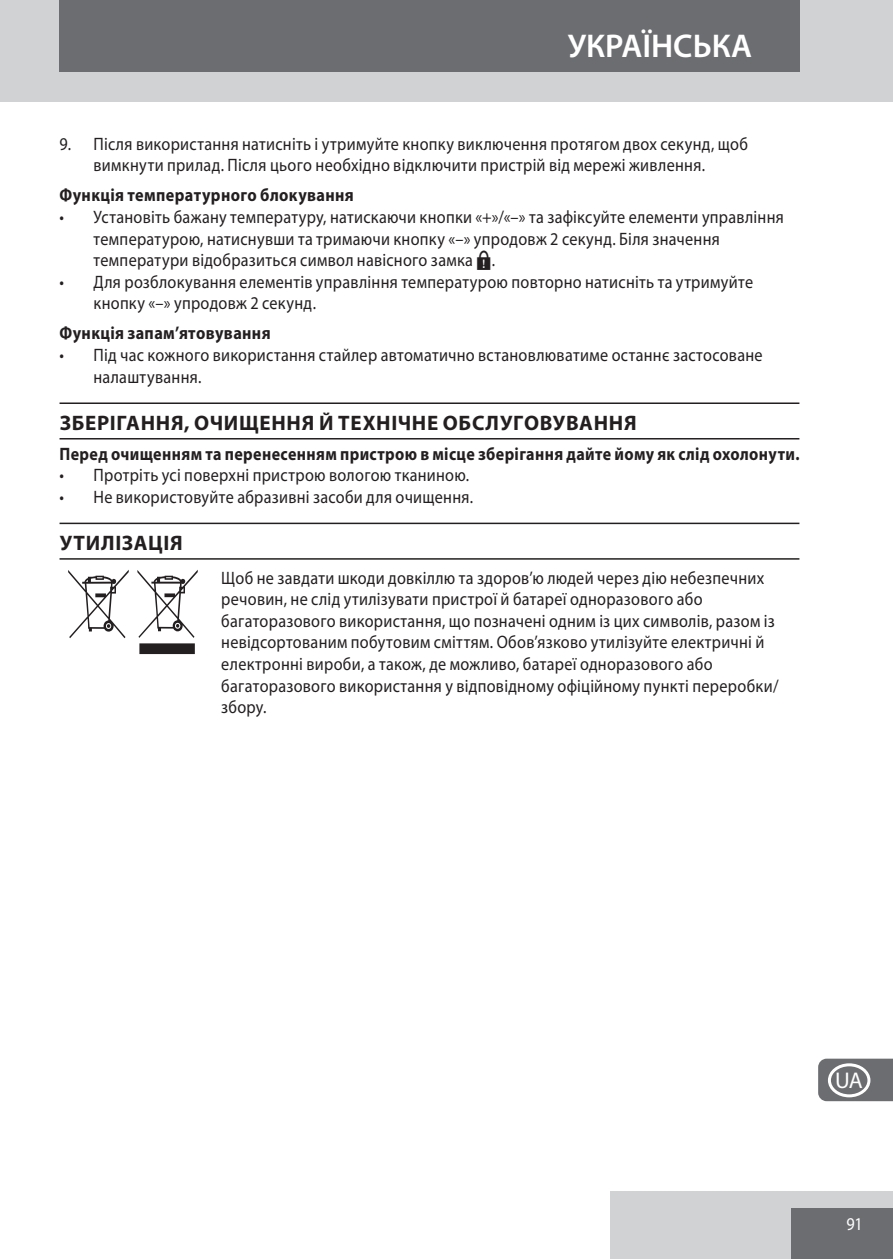
<style>
.page{position:relative;width:893px;height:1259px;background:#fff}
.page>*{position:absolute;margin:0;border:0;box-sizing:border-box;transform-origin:0 0}
.default{font:120px "Myriad Mine";color:#231f20;scale:.9 1}
.t1{font:600 33px "Myriad Pro";color:#fff}
.t2{font:22.8px "Myriad Pro";color:#fff}
.heading{font:700 21px "Myriad Pro";letter-spacing:.03em;color:#231f20}
.default-2{font:18px/21.6px "Myriad Pro";letter-spacing:.02em;color:#231f20;scale:.9 1}
.default-3{font:700 18px "Myriad Pro";letter-spacing:.02em;color:#231f20;scale:.89 1}
.Subheading{font:700 18px "Myriad Pro";letter-spacing:.025em;color:#231f20;scale:.9 1}
.t3{font:18px "Myriad Pro";color:#fff;scale:.9 1}
.s1{font-family:"Myriad Points"}
</style>
<div class="page">
<div style="left:611px;top:1191px;width:282px;height:68px;background:#d1d2d4"></div>
<div style="left:791px;top:1208px;width:102px;height:51px;background:#6c6d70"></div>
<div style="left:0;top:0;width:893px;height:102px;background:#d1d2d4"></div>
<div style="left:59px;top:0;width:740px;height:72px;background:#6c6d70"></div>
<svg style="left:818px;top:1058px;width:75px;height:43px;background:#76777a"></svg>
<hr style="left:60px;top:402px;width:739px;height:2px;background:#231f20">
<hr style="left:60px;top:438px;width:739px;height:1px;background:#231f20">
<hr style="left:60px;top:522px;width:739px;height:2px;background:#231f20">
<hr style="left:60px;top:558px;width:739px;height:1px;background:#231f20">
<div style="left:828px;top:128px;width:42px;height:34px;border:3px solid #fff;border-radius:50%"></div>
<div style="left:828px;top:170px;width:42px;height:34px;border:3px solid #fff;border-radius:50%"></div>
<div style="left:828px;top:213px;width:42px;height:34px;border:3px solid #fff;border-radius:50%"></div>
<div style="left:828px;top:255px;width:42px;height:34px;border:3px solid #fff;border-radius:50%"></div>
<div style="left:828px;top:298px;width:42px;height:34px;border:3px solid #fff;border-radius:50%"></div>
<div style="left:828px;top:340px;width:42px;height:34px;border:3px solid #fff;border-radius:50%"></div>
<div style="left:828px;top:383px;width:42px;height:34px;border:3px solid #fff;border-radius:50%"></div>
<div style="left:828px;top:425px;width:42px;height:34px;border:3px solid #fff;border-radius:50%"></div>
<div style="left:828px;top:468px;width:42px;height:34px;border:3px solid #fff;border-radius:50%"></div>
<div style="left:828px;top:510px;width:42px;height:34px;border:3px solid #fff;border-radius:50%"></div>
<div style="left:828px;top:553px;width:42px;height:34px;border:3px solid #fff;border-radius:50%"></div>
<div style="left:828px;top:595px;width:42px;height:34px;border:3px solid #fff;border-radius:50%"></div>
<div style="left:828px;top:638px;width:42px;height:34px;border:3px solid #fff;border-radius:50%"></div>
<div style="left:828px;top:680px;width:42px;height:34px;border:3px solid #fff;border-radius:50%"></div>
<div style="left:828px;top:723px;width:42px;height:34px;border:3px solid #fff;border-radius:50%"></div>
<div style="left:828px;top:765px;width:42px;height:34px;border:3px solid #fff;border-radius:50%"></div>
<div style="left:828px;top:808px;width:42px;height:34px;border:3px solid #fff;border-radius:50%"></div>
<div style="left:828px;top:850px;width:42px;height:34px;border:3px solid #fff;border-radius:50%"></div>
<div style="left:828px;top:893px;width:42px;height:34px;border:3px solid #fff;border-radius:50%"></div>
<div style="left:828px;top:935px;width:42px;height:34px;border:3px solid #fff;border-radius:50%"></div>
<div style="left:828px;top:978px;width:42px;height:34px;border:3px solid #fff;border-radius:50%"></div>
<div style="left:828px;top:1020px;width:42px;height:34px;border:3px solid #fff;border-radius:50%"></div>
<div style="left:828px;top:1063px;width:42px;height:34px;border:3px solid #fff;border-radius:50%"></div>
<div style="left:828px;top:1106px;width:42px;height:34px;border:3px solid #fff;border-radius:50%"></div>
<div style="left:828px;top:1148px;width:42px;height:34px;border:3px solid #fff;border-radius:50%"></div>
<p class="t1" style="left:568px;top:25px;width:186px">УКРАЇНСЬКА</p>
<p class="default-2" style="left:60px;top:132px;width:766px;text-align:center">9. Після використання натисніть і утримуйте кнопку виключення протягом двох секунд, щоб вимкнути прилад. Після цього необхідно відключити пристрій від мережі живлення.</p>
<p class="Subheading" style="left:60px;top:183px;width:329px">Функція температурного блокування</p>
<p class="default-2" style="left:94px;top:206px;width:769px;text-indent:-34px">• Установіть бажану температуру, натискаючи кнопки «+»/«–» та зафіксуйте елементи управління температурою, натиснувши та тримаючи кнопку «–» упродовж 2 секунд. Біля значення температури відобразиться символ навісного замка <span class="s1">B</span>.</p>
<p class="default-2" style="left:94px;top:271px;width:734px;text-indent:-34px">• Для розблокування елементів управління температурою повторно натисніть та утримуйте кнопку «–» упродовж 2 секунд.</p>
<p class="Subheading" style="left:60px;top:322px;width:236px">Функція запам’ятовування</p>
<p class="default-2" style="left:94px;top:344px;width:745px;text-indent:-34px">• Під час кожного використання стайлер автоматично встановлюватиме останнє застосоване налаштування.</p>
<p class="heading" style="left:60px;top:409px;width:578px">ЗБЕРІГАННЯ, ОЧИЩЕННЯ Й ТЕХНІЧНЕ ОБСЛУГОВУВАННЯ</p>
<p class="default-3" style="left:60px;top:442px;width:833px">Перед очищенням та перенесенням пристрою в місце зберігання дайте йому як слід охолонути.</p>
<p class="default-2" style="left:60px;top:464px;width:457px">• Протріть усі поверхні пристрою вологою тканиною.</p>
<p class="default-2" style="left:60px;top:486px;width:461px">• Не використовуйте абразивні засоби для очищення.</p>
<p class="heading" style="left:60px;top:529px;width:125px">УТИЛІЗАЦІЯ</p>
<p class="default" style="left:68px;top:553px;width:151px">W</p>
<p class="default-2" style="left:221px;top:566px;width:621px">Щоб не завдати шкоди довкіллю та здоров’ю людей через дію небезпечних речовин, не слід утилізувати пристрої й батареї одноразового або багаторазового використання, що позначені одним із цих символів, разом із невідсортованим побутовим сміттям. Обов’язково утилізуйте електричні й електронні вироби, а також, де можливо, батареї одноразового або багаторазового використання у відповідному офіційному пункті переробки/ збору.</p>
<p class="t2" style="left:835px;top:1066px;width:29px">UA</p>
<p class="t3" style="left:846px;top:1212px;width:20px">91</p>
</div>
